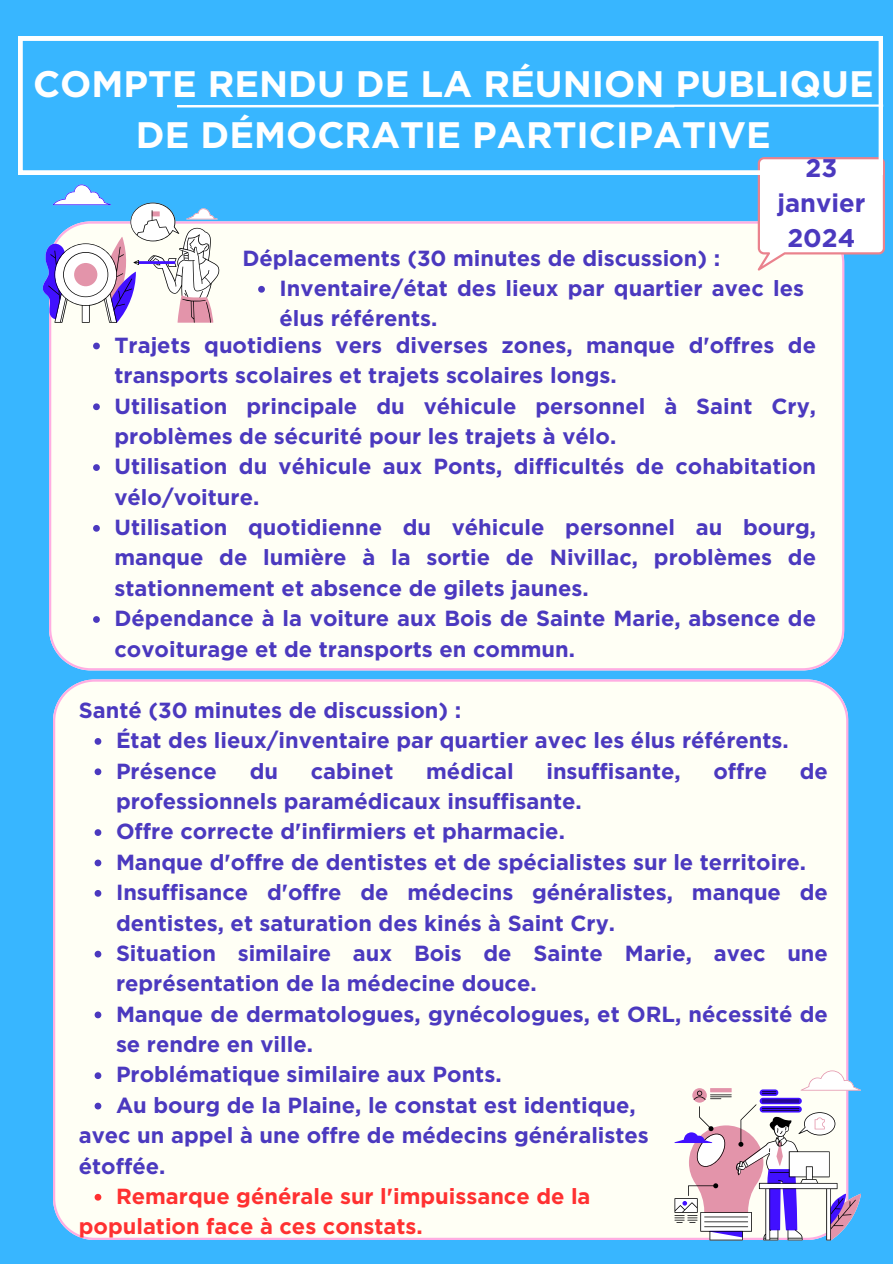
<style>
.page{position:relative;width:893px;height:1264px;background:#fff}
.page>*{position:absolute;margin:0;border:0;box-sizing:border-box;transform-origin:0 0}
.t1{font:700 36.9px/50.7px "Gotham";color:#fff;text-align:center}
.t2{font:700 25.5px/34.8px "Gotham";color:#4b39bf;text-align:center}
.t3{font:700 21.9px/30.3px "Gotham";color:#4b39bf}
.t4{font:700 21.9px "Gotham";color:#ff3131}
</style>
<div class="page">
<div style="left:0;top:0;width:892px;height:1263px;background:#38b6ff"></div>
<div style="left:49px;top:221px;width:795px;height:449px;background:#fffff5"></div>
<svg style="left:42px;top:184px;width:178px;height:139px"></svg>
<svg style="left:258px;top:286px;width:7px;height:7px"></svg>
<svg style="left:757px;top:157px;width:127px;height:113px;background:#f3f4f8"></svg>
<svg style="left:18px;top:36px;width:864px;height:139px"></svg>
<div style="left:53px;top:679px;width:795px;height:560px;background:#fffff5"></div>
<svg style="left:674px;top:1070px;width:187px;height:170px;background:#d2c8de"></svg>
<svg style="left:95px;top:738px;width:6px;height:6px"></svg>
<svg style="left:95px;top:768px;width:6px;height:7px"></svg>
<svg style="left:95px;top:829px;width:6px;height:7px"></svg>
<svg style="left:95px;top:859px;width:6px;height:7px"></svg>
<svg style="left:95px;top:890px;width:6px;height:6px"></svg>
<svg style="left:95px;top:950px;width:6px;height:7px"></svg>
<svg style="left:95px;top:1011px;width:6px;height:7px"></svg>
<svg style="left:95px;top:1072px;width:6px;height:7px"></svg>
<svg style="left:95px;top:1102px;width:6px;height:7px"></svg>
<svg style="left:95px;top:1193px;width:6px;height:7px"></svg>
<svg style="left:93px;top:342px;width:7px;height:7px"></svg>
<svg style="left:93px;top:403px;width:7px;height:7px"></svg>
<svg style="left:93px;top:464px;width:7px;height:7px"></svg>
<svg style="left:93px;top:525px;width:7px;height:6px"></svg>
<svg style="left:93px;top:616px;width:7px;height:7px"></svg>
<p class="t1" style="left:33px;top:59px;width:842px">COMPTE RENDU DE LA RÉUNION PUBLIQUE<br>DE DÉMOCRATIE PARTICIPATIVE</p>
<p class="t2" style="left:777px;top:151px;width:89px">23 janvier<br>2024</p>
<h1 class="t3" style="left:242px;top:242px;width:479px">Déplacements (30 minutes de discussion) :</h1>
<h2 class="t3" style="left:279px;top:273px;width:526px">Inventaire/état des lieux par quartier avec les élus référents.</h2>
<p class="t3" style="left:114px;top:330px;width:703px">Trajets quotidiens vers diverses zones, manque d'offres de transports scolaires et trajets scolaires longs.</p>
<p class="t3" style="left:114px;top:390px;width:703px">Utilisation principale du véhicule personnel à Saint Cry, problèmes de sécurité pour les trajets à vélo.</p>
<p class="t3" style="left:114px;top:451px;width:703px">Utilisation du véhicule aux Ponts, difficultés de cohabitation vélo/voiture.</p>
<p class="t3" style="left:114px;top:512px;width:703px;text-align:justify">Utilisation quotidienne du véhicule personnel au bourg, manque de lumière à la sortie de Nivillac, problèmes de stationnement et absence de gilets jaunes.</p>
<h3 class="t3" style="left:114px;top:603px;width:703px">Dépendance à la voiture aux Bois de Sainte Marie, absence de covoiturage et de transports en commun.</h3>
<h3 class="t3" style="left:79px;top:694px;width:384px">Santé (30 minutes de discussion) :</h3>
<p class="t3" style="left:116px;top:725px;width:674px">État des lieux/inventaire par quartier avec les élus référents.</p>
<p class="t3" style="left:116px;top:755px;width:102px">Présence</p>
<p class="t3" style="left:250px;top:755px;width:30px">du</p>
<p class="t3" style="left:311px;top:755px;width:84px">cabinet</p>
<p class="t3" style="left:426px;top:755px;width:89px">médical</p>
<p class="t3" style="left:546px;top:755px;width:136px">insuffisante,</p>
<p class="t3" style="left:713px;top:755px;width:55px">offre</p>
<p class="t3" style="left:799px;top:755px;width:30px">de</p>
<p class="t3" style="left:116px;top:786px;width:467px">professionnels paramédicaux insuffisante.</p>
<p class="t3" style="left:116px;top:816px;width:450px">Offre correcte d'infirmiers et pharmacie.</p>
<p class="t3" style="left:116px;top:846px;width:691px">Manque d'offre de dentistes et de spécialistes sur le territoire.</p>
<p class="t3" style="left:116px;top:877px;width:713px">Insuffisance d'offre de médecins généralistes, manque de dentistes, et saturation des kinés à Saint Cry.</p>
<p class="t3" style="left:116px;top:937px;width:713px">Situation similaire aux Bois de Sainte Marie, avec une représentation de la médecine douce.</p>
<h3 class="t3" style="left:116px;top:998px;width:713px">Manque de dermatologues, gynécologues, et ORL, nécessité de se rendre en ville.</h3>
<p class="t3" style="left:116px;top:1059px;width:387px">Problématique similaire aux Ponts.</p>
<p class="t3" style="left:116px;top:1089px;width:521px">Au bourg de la Plaine, le constat est identique,</p>
<p class="t3" style="left:79px;top:1120px;width:571px">avec un appel à une offre de médecins généralistes étoffée.</p>
<p class="t4" style="left:116px;top:1182px;width:476px">Remarque générale sur l'impuissance de la</p>
<p class="t4" style="left:79px;top:1213px;width:345px">population face à ces constats.</p>
</div>
